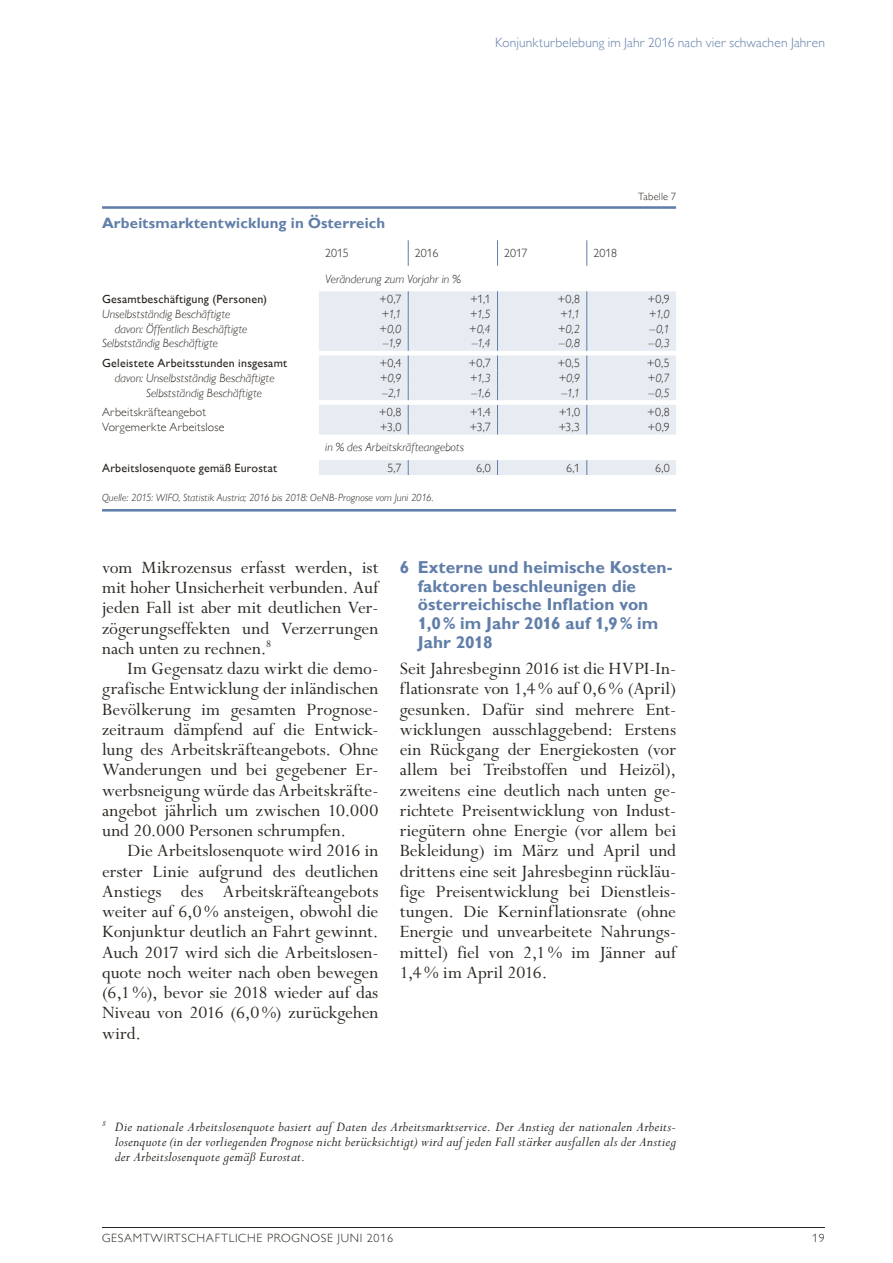
<style>
.page{position:relative;width:893px;height:1263px;background:#fff}
.page>*{position:absolute;margin:0;border:0;box-sizing:border-box;transform-origin:0 0}
.t1{font:19.5px/20.2px "Perpetua Std";color:#2b2620;text-align:justify}
.t2{font:700 17.25px/18.8px "Gill Sans MT Pro";letter-spacing:.005em;color:#607ea9}
.t3{font:italic 15px/15px "Perpetua Std";letter-spacing:.015em;color:#2b2620;text-align:justify}
.t4{font:700 15px "Gill Sans MT Pro";letter-spacing:.01em;color:#607ea9}
.t5{font:300 13.5px "Gill Sans MT Pro";letter-spacing:.01em;color:#607ea9}
.t6{font:italic 300 12px "Gill Sans MT Pro";letter-spacing:.005em;color:#2b2620}
.t7{font:300 12px "Gill Sans MT Pro";letter-spacing:.02em;color:#2b2620}
.t8{font:500 12px "Gill Sans MT Pro";letter-spacing:.02em;color:#2b2620}
.t9{font:300 12px "Gill Sans MT Pro";letter-spacing:.06em;color:#2b2620}
.t10{font:italic 300 10.5px "Gill Sans MT Pro";letter-spacing:.01em;color:#2b2620}
.t11{font:300 10.5px "Gill Sans MT Pro";letter-spacing:.02em;color:#2b2620}
</style>
<div class="page">
<hr style="left:102px;top:1227px;width:723px;height:1px;background:#2b2620">
<svg style="left:319px;top:291px;width:357px;height:184px;fill:#e7ecf2"></svg>
<svg style="left:408px;top:240px;width:1px;height:26px"></svg>
<svg style="left:497px;top:240px;width:1px;height:26px"></svg>
<svg style="left:586px;top:240px;width:1px;height:26px"></svg>
<svg style="left:408px;top:291px;width:1px;height:144px"></svg>
<svg style="left:497px;top:291px;width:1px;height:144px"></svg>
<svg style="left:586px;top:291px;width:1px;height:144px"></svg>
<svg style="left:408px;top:460px;width:1px;height:15px"></svg>
<svg style="left:497px;top:460px;width:1px;height:15px"></svg>
<svg style="left:586px;top:460px;width:1px;height:15px"></svg>
<hr style="left:102px;top:206px;width:574px;height:3px;background:#607ea9">
<hr style="left:102px;top:509px;width:574px;height:3px;background:#607ea9">
<p class="t5" style="left:495px;top:35px;width:331px">Konjunkturbelebung im Jahr 2016 nach vier schwachen Jahren</p>
<p class="t11" style="left:638px;top:190px;width:39px">Tabelle 7</p>
<p class="t4" style="left:102px;top:213px;width:285px">Arbeitsmarktentwicklung in Österreich</p>
<p class="t7" style="left:325px;top:246px;width:25px">2015</p>
<p class="t7" style="left:415px;top:246px;width:25px">2016</p>
<p class="t7" style="left:504px;top:246px;width:25px">2017</p>
<p class="t7" style="left:593px;top:246px;width:25px">2018</p>
<p class="t6" style="left:325px;top:271px;width:137px">Veränderung zum Vorjahr in %</p>
<p class="t8" style="left:102px;top:292px;width:166px">Gesamtbeschäftigung (Personen)</p>
<p class="t7" style="left:379px;top:292px;width:24px">+0,7</p>
<p class="t7" style="left:470px;top:292px;width:22px">+1,1</p>
<p class="t7" style="left:558px;top:292px;width:24px">+0,8</p>
<p class="t7" style="left:648px;top:292px;width:24px">+0,9</p>
<p class="t6" style="left:102px;top:306px;width:130px">Unselbstständig Beschäftigte</p>
<p class="t6" style="left:381px;top:306px;width:22px">+1,1</p>
<p class="t6" style="left:470px;top:306px;width:23px">+1,5</p>
<p class="t6" style="left:560px;top:306px;width:22px">+1,1</p>
<p class="t6" style="left:649px;top:306px;width:22px">+1,0</p>
<p class="t6" style="left:115px;top:321px;width:134px">davon: Öffentlich Beschäftigte</p>
<p class="t6" style="left:379px;top:321px;width:24px">+0,0</p>
<p class="t6" style="left:469px;top:321px;width:23px">+0,4</p>
<p class="t6" style="left:558px;top:321px;width:24px">+0,2</p>
<p class="t6" style="left:649px;top:321px;width:22px">–0,1</p>
<p class="t6" style="left:102px;top:336px;width:118px">Selbstständig Beschäftigte</p>
<p class="t6" style="left:383px;top:336px;width:20px">–1,9</p>
<p class="t6" style="left:472px;top:336px;width:21px">–1,4</p>
<p class="t6" style="left:559px;top:336px;width:23px">–0,8</p>
<p class="t6" style="left:648px;top:336px;width:23px">–0,3</p>
<p class="t8" style="left:102px;top:356px;width:187px">Geleistete Arbeitsstunden insgesamt</p>
<p class="t7" style="left:379px;top:356px;width:24px">+0,4</p>
<p class="t7" style="left:469px;top:356px;width:24px">+0,7</p>
<p class="t7" style="left:557px;top:356px;width:24px">+0,5</p>
<p class="t7" style="left:647px;top:356px;width:24px">+0,5</p>
<p class="t6" style="left:115px;top:371px;width:161px">davon: Unselbstständig Beschäftigte</p>
<p class="t6" style="left:380px;top:371px;width:23px">+0,9</p>
<p class="t6" style="left:470px;top:371px;width:22px">+1,3</p>
<p class="t6" style="left:558px;top:371px;width:23px">+0,9</p>
<p class="t6" style="left:648px;top:371px;width:24px">+0,7</p>
<p class="t6" style="left:146px;top:386px;width:118px">Selbstständig Beschäftigte</p>
<p class="t6" style="left:382px;top:386px;width:21px">–2,1</p>
<p class="t6" style="left:471px;top:386px;width:21px">–1,6</p>
<p class="t6" style="left:561px;top:386px;width:20px">–1,1</p>
<p class="t6" style="left:648px;top:386px;width:23px">–0,5</p>
<p class="t7" style="left:102px;top:405px;width:105px">Arbeitskräfteangebot</p>
<p class="t7" style="left:379px;top:405px;width:24px">+0,8</p>
<p class="t7" style="left:470px;top:405px;width:22px">+1,4</p>
<p class="t7" style="left:559px;top:405px;width:23px">+1,0</p>
<p class="t7" style="left:647px;top:405px;width:24px">+0,8</p>
<p class="t7" style="left:102px;top:420px;width:124px">Vorgemerkte Arbeitslose</p>
<p class="t7" style="left:380px;top:420px;width:23px">+3,0</p>
<p class="t7" style="left:469px;top:420px;width:23px">+3,7</p>
<p class="t7" style="left:558px;top:420px;width:23px">+3,3</p>
<p class="t7" style="left:647px;top:420px;width:24px">+0,9</p>
<p class="t6" style="left:325px;top:440px;width:140px">in % des Arbeitskräfteangebots</p>
<p class="t8" style="left:102px;top:460px;width:177px">Arbeitslosenquote gemäß Eurostat</p>
<p class="t7" style="left:387px;top:460px;width:16px">5,7</p>
<p class="t7" style="left:476px;top:460px;width:16px">6,0</p>
<p class="t7" style="left:566px;top:460px;width:15px">6,1</p>
<p class="t7" style="left:655px;top:460px;width:16px">6,0</p>
<p class="t10" style="left:102px;top:491px;width:333px">Quelle: 2015: WIFO, Statistik Austria; 2016 bis 2018: OeNB-Prognose vom Juni 2016.</p>
<p class="t1" style="left:102px;top:558px;width:278px">vom Mikrozensus erfasst werden, ist mit hoher Unsicherheit verbunden. Auf jeden Fall ist aber mit deutlichen Ver&shy;zögerungseffekten und Verzerrungen nach unten zu rechnen.<sup>8</sup></p>
<p class="t1" style="left:102px;top:659px;width:278px;text-indent:26px">Im Gegensatz dazu wirkt die demo&shy;grafische Entwicklung der inländischen Bevölkerung im gesamten Prognose&shy;zeitraum dämpfend auf die Entwick&shy;lung des Arbeitskräfteangebots. Ohne Wanderungen und bei gegebener Er&shy;werbsneigung würde das Arbeitskräfte&shy;angebot jährlich um zwischen 10.000 und 20.000 Personen schrumpfen.</p>
<p class="t1" style="left:102px;top:841px;width:278px;text-indent:26px">Die Arbeitslosenquote wird 2016 in erster Linie aufgrund des deutlichen Anstiegs des Arbeitskräfteangebots weiter auf 6,0% ansteigen, obwohl die Konjunktur deutlich an Fahrt gewinnt.<br>Auch 2017 wird sich die Arbeitslosen&shy;quote noch weiter nach oben bewegen (6,1%), bevor sie 2018 wieder auf das Niveau von 2016 (6,0%) zurückgehen wird.</p>
<p class="t2" style="left:418px;top:557px;width:256px;text-indent:-18px">6 Externe und heimische Kosten&shy;faktoren beschleunigen die österreichische Inflation von<br>1,0% im Jahr 2016 auf 1,9% im<br>Jahr 2018</p>
<p class="t1" style="left:400px;top:659px;width:278px">Seit Jahresbeginn 2016 ist die HVPI-In&shy;flationsrate von 1,4% auf 0,6% (April) gesunken. Dafür sind mehrere Ent&shy;wicklungen ausschlaggebend: Erstens ein Rückgang der Energiekosten (vor allem bei Treibstoffen und Heizöl), zweitens eine deutlich nach unten ge&shy;richtete Preisentwicklung von Indust&shy;riegütern ohne Energie (vor allem bei Bekleidung) im März und April und drittens eine seit Jahresbeginn rückläu&shy;fige Preisentwicklung bei Dienstleis&shy;tungen. Die Kerninflationsrate (ohne Energie und unvearbeitete Nahrungs&shy;mittel) fiel von 2,1% im Jänner auf 1,4% im April 2016.</p>
<p class="t3" style="left:115px;top:1120px;width:563px;text-indent:-13px"><sup>8</sup> Die nationale Arbeitslosenquote basiert auf Daten des Arbeitsmarktservice. Der Anstieg der nationalen Arbeits&shy;losenquote (in der vorliegenden Prognose nicht berücksichtigt) wird auf jeden Fall stärker ausfallen als der Anstieg der Arbeitslosenquote gemäß Eurostat.</p>
<p class="t9" style="left:102px;top:1231px;width:292px">GESAMTWIRTSCHAFTLICHE PROGNOSE JUNI 2016</p>
<p class="t7" style="left:812px;top:1231px;width:14px">19</p>
</div>
